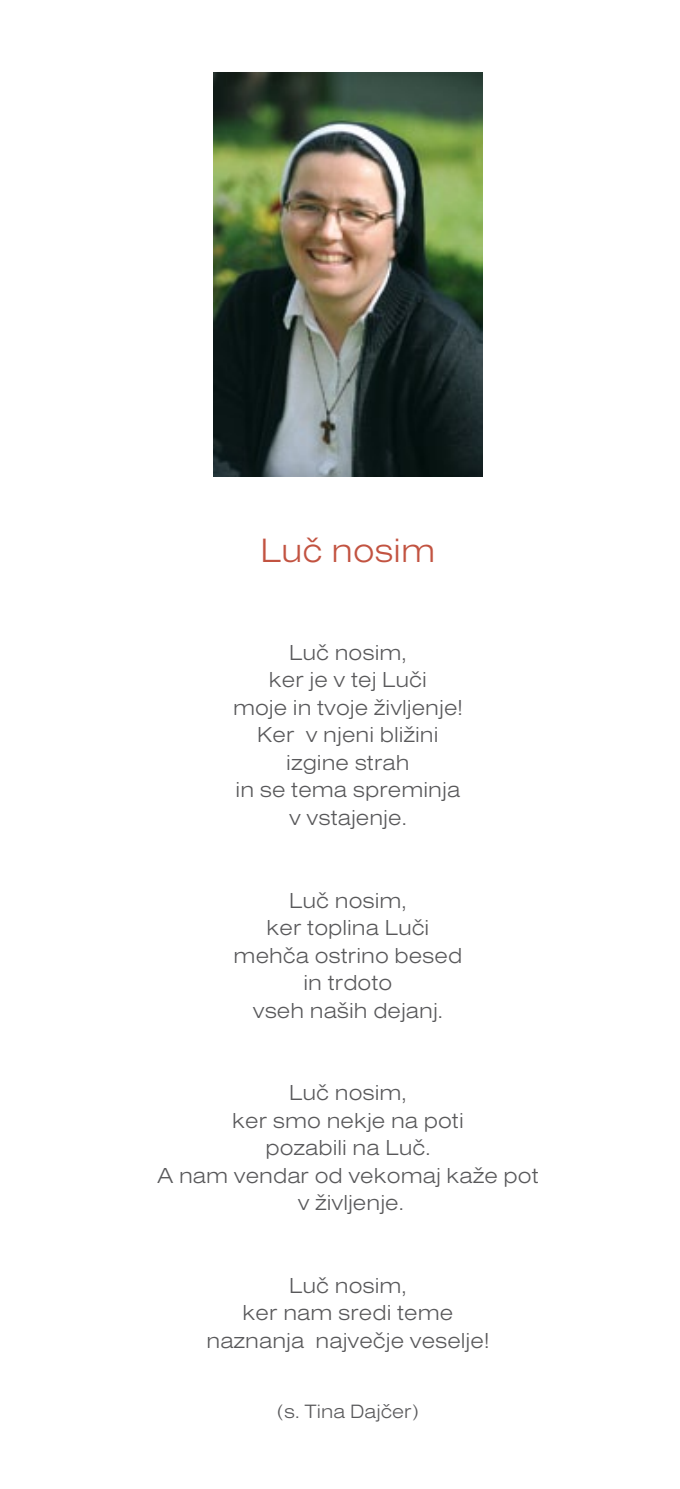
<style>
.page{position:relative;width:680px;height:1489px;background:#fff}
.page>*{position:absolute;margin:0;border:0;box-sizing:border-box;transform-origin:0 0}
.t1{font:35px "Nimbus San DEE Ligh Exte";color:#c25341}
.t2{font:22.5px/27.5px "Nimbus San DEE Ligh Exte";color:#58585a;text-align:center}
.t3{font:20px "Nimbus San DEE Ligh Exte";color:#58585a}
</style>
<div class="page">
<img style="left:214px;top:73px;width:268px;height:404px">
<h1 class="t1" style="left:260px;top:530px;width:176px">Luč nosim</h1>
<p class="t2" style="left:233px;top:638px;width:231px">Luč nosim,<br>ker je v tej Luči<br>moje in tvoje življenje!<br>Ker v njeni bližini izgine strah<br>in se tema spreminja v vstajenje.</p>
<p class="t2" style="left:234px;top:886px;width:230px">Luč nosim,<br>ker toplina Luči mehča ostrino besed in trdoto<br>vseh naših dejanj.</p>
<p class="t2" style="left:157px;top:1078px;width:383px">Luč nosim,<br>ker smo nekje na poti<br>pozabili na Luč.<br>A nam vendar od vekomaj kaže pot v življenje.</p>
<p class="t2" style="left:206px;top:1271px;width:284px">Luč nosim,<br>ker nam sredi teme naznanja največje veselje!</p>
<p class="t3" style="left:277px;top:1399px;width:143px">(s. Tina Dajčer)</p>
</div>
